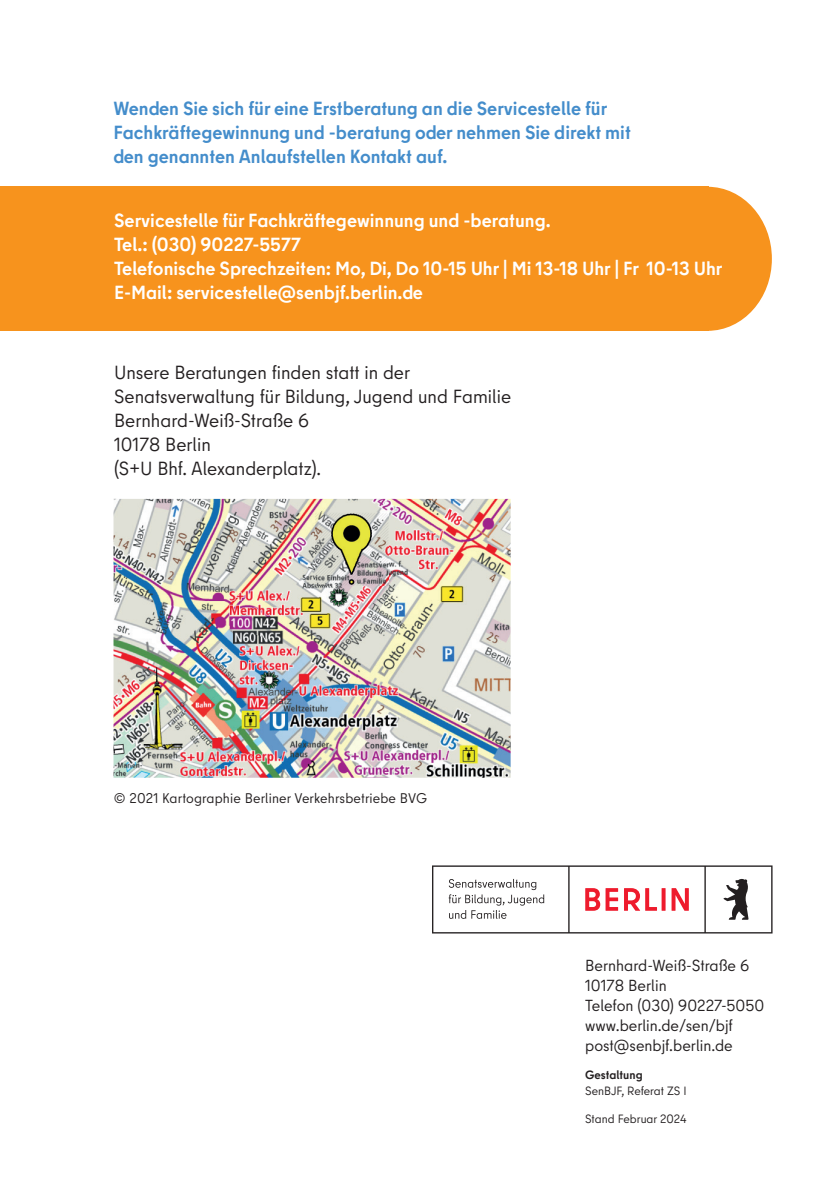
<style>
.page{position:relative;width:840px;height:1191px;background:#fff}
.page>*{position:absolute;margin:0;border:0;box-sizing:border-box;transform-origin:0 0}
.t1{font:700 19px/24px "Berlin Type";color:#fff}
.t2{font:700 19px/24px "Berlin Type";color:#448dcb}
.t3{font:19px/24px "Berlin Type";color:#231f20}
.t4{font:16px/20px "Berlin Type";color:#231f20}
.t5{font:14px "Berlin Type";letter-spacing:.01em;color:#231f20}
.t6{font:12px "Berlin Type";color:#231f20}
.t7{font:700 12px "Berlin Type";color:#231f20}
</style>
<div class="page">
<svg style="left:432px;top:865px;width:340px;height:68px"></svg>
<img style="left:113px;top:499px;width:397px;height:278px">
<img style="left:315px;top:512px;width:73px;height:73px">
<svg style="left:707px;top:187px;width:64px;height:144px"></svg>
<div style="left:0;top:187px;width:707px;height:144px;background:#f7931d"></div>
<p class="t2" style="left:113px;top:96px;width:518px">Wenden Sie sich für eine Erstberatung an die Servicestelle für<br>Fachkräftegewinnung und -beratung oder nehmen Sie direkt mit den genannten Anlaufstellen Kontakt auf.</p>
<p class="t1" style="left:114px;top:209px;width:609px">Servicestelle für Fachkräftegewinnung und -beratung.<br>Tel.: (030) 90227-5577<br>Telefonische Sprechzeiten: Mo, Di, Do 10-15 Uhr | Mi 13-18 Uhr | Fr 10-13 Uhr E-Mail: servicestelle@senbjf.berlin.de</p>
<p class="t3" style="left:114px;top:360px;width:398px">Unsere Beratungen finden statt in der<br>Senatsverwaltung für Bildung, Jugend und Familie<br>Bernhard-Weiß-Straße 6<br>10178 Berlin<br>(S+U Bhf. Alexanderplatz).</p>
<p class="t5" style="left:114px;top:789px;width:315px">© 2021 Kartographie Berliner Verkehrsbetriebe BVG</p>
<p class="t4" style="left:585px;top:955px;width:180px">Bernhard-Weiß-Straße 6<br>10178 Berlin<br>Telefon (030) 90227-5050 www.berlin.de/sen/bjf post@senbjf.berlin.de</p>
<p class="t7" style="left:585px;top:1067px;width:59px">Gestaltung</p>
<p class="t6" style="left:585px;top:1083px;width:103px">SenBJF, Referat ZS I</p>
<p class="t6" style="left:585px;top:1111px;width:103px">Stand Februar 2024</p>
</div>
